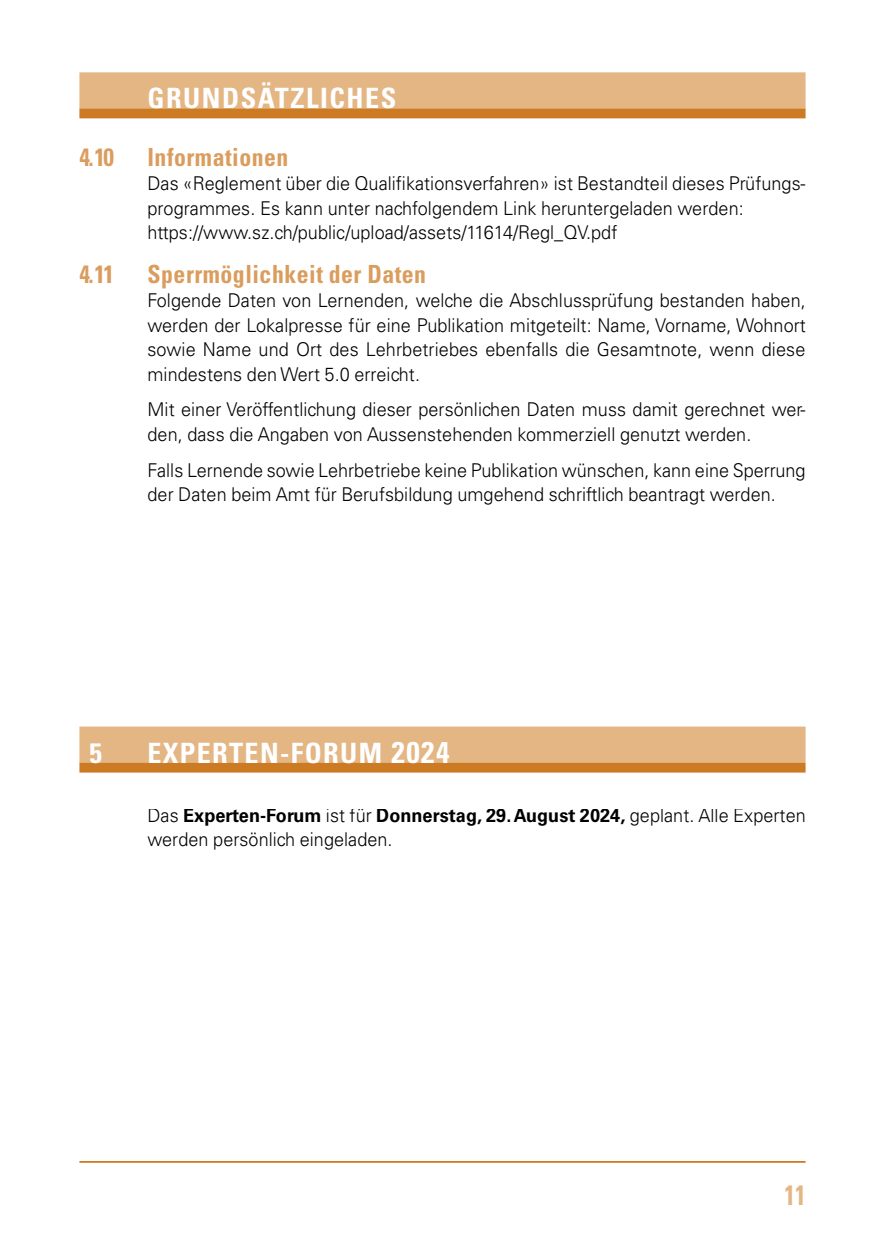
<style>
.page{position:relative;width:885px;height:1248px;background:#fff}
.page>*{position:absolute;margin:0;border:0;box-sizing:border-box;transform-origin:0 0}
.t1{font:700 condensed 28px "Univers LT Std";letter-spacing:.055em;color:#fff}
.t2{font:700 condensed 28px "Univers LT Std";color:#e4b683;scale:.85 1}
.t3{font:700 condensed 25px "Univers LT Std";letter-spacing:.02em;color:#da9d5e;scale:.95 1}
.t4{font:300 19px/24.4px "Univers LT Std";letter-spacing:.005em;color:#000;scale:.95 1}
.s1{font-size:30px}
.s2{font-weight:700}
</style>
<div class="page">
<hr style="left:79px;top:1160px;width:726px;height:2px;background:#cc7b24">
<div style="left:79px;top:726px;width:726px;height:36px;background:#e4b683"></div>
<div style="left:79px;top:762px;width:726px;height:10px;background:#cc7b24"></div>
<div style="left:79px;top:72px;width:726px;height:36px;background:#e4b683"></div>
<div style="left:79px;top:108px;width:726px;height:10px;background:#cc7b24"></div>
<h1 class="t1" style="left:147px;top:81px;width:250px">GRUNDSÄTZLICHES</h1>
<h2 class="t3" style="left:79px;top:141px;width:38px">4.10</h2>
<h2 class="t3" style="left:147px;top:141px;width:150px">Informationen</h2>
<p class="t4" style="left:147px;top:171px;width:694px">Das «Reglement über die Qualifikationsverfahren» ist Bestandteil dieses Prüfungs&shy;programmes. Es kann unter nachfolgendem Link heruntergeladen werden: https://www.sz.ch/public/upload/assets/11614/Regl_QV.pdf</p>
<h2 class="t3" style="left:79px;top:258px;width:38px">4.11</h2>
<h2 class="t3" style="left:147px;top:258px;width:295px">Sperrmöglichkeit der Daten</h2>
<p class="t4" style="left:147px;top:288px;width:694px;text-align:justify">Folgende Daten von Lernenden, welche die Abschlussprüfung bestanden haben, werden der Lokalpresse für eine Publikation mitgeteilt: Name, Vorname, Wohnort sowie Name und Ort des Lehrbetriebes ebenfalls die Gesamtnote, wenn diese mindestens den Wert 5.0 erreicht.</p>
<p class="t4" style="left:147px;top:397px;width:694px">Mit einer Veröffentlichung dieser persönlichen Daten muss damit gerechnet wer&shy;den, dass die Angaben von Aussenstehenden kommerziell genutzt werden.</p>
<p class="t4" style="left:147px;top:458px;width:694px">Falls Lernende sowie Lehrbetriebe keine Publikation wünschen, kann eine Sperrung der Daten beim Amt für Berufsbildung umgehend schriftlich beantragt werden.</p>
<h1 class="t1" style="left:89px;top:735px;width:14px">5</h1>
<h1 class="t1" style="left:147px;top:735px;width:303px">EXPERTEN-FORUM <span class="s1">2024</span></h1>
<p class="t4" style="left:147px;top:803px;width:694px">Das <span class="s2">Experten-Forum</span> ist für <span class="s2">Donnerstag, 29. August 2024,</span> geplant. Alle Experten werden persönlich eingeladen.</p>
<h1 class="t2" style="left:784px;top:1177px;width:26px">11</h1>
</div>
